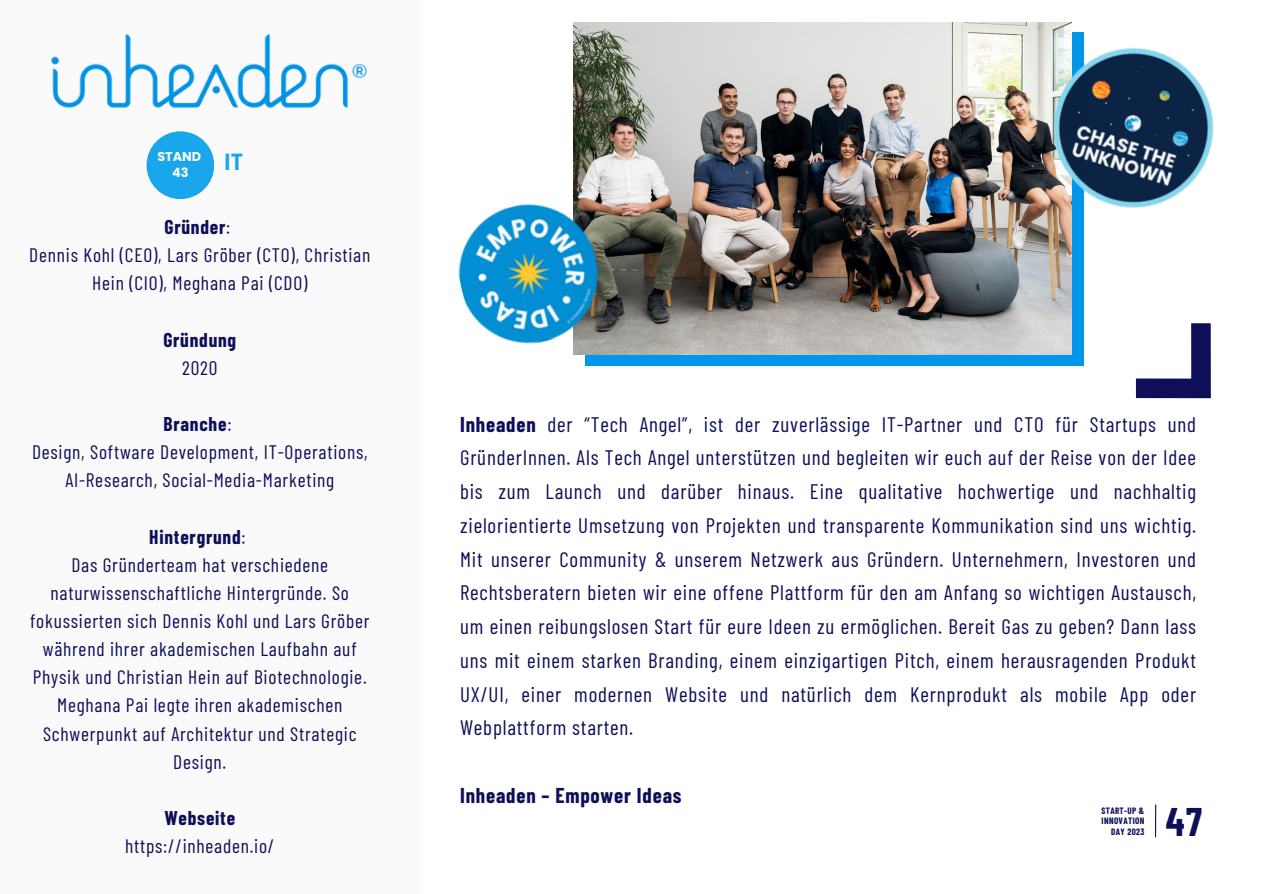
<style>
.page{position:relative;width:1263px;height:894px;background:#fff}
.page>*{position:absolute;margin:0;border:0;box-sizing:border-box;transform-origin:0 0}
.t1{font:700 39px "Barlow Condensed";color:#0e0e59}
.t2{font:21px/33.8px "Barlow Condensed";letter-spacing:.04em;color:#0e0e59;text-align:justify}
.t3{font:700 21px "Barlow Condensed";letter-spacing:.04em;color:#0e0e59}
.t4{font:700 21px "Cooper Hewitt";color:#19a6eb}
.t5{font:19.5px/28px "Barlow Condensed";letter-spacing:.04em;color:#0e0e59;text-align:center}
.t6{font:700 19.5px "Barlow Condensed";letter-spacing:.04em;color:#0e0e59}
.t7{font:700 12.9px "Poppins";color:#fafafa}
.t8{font:700 9px "Barlow Condensed";letter-spacing:.04em;color:#0e0e59}
.s1{font-weight:400}
.s2{font-weight:700}
</style>
<div class="page">
<div style="left:586px;top:32px;width:498px;height:334px;background:#0096ec"></div>
<div style="left:0;top:1px;width:421px;height:892px;background:#fafafa"></div>
<img style="left:50px;top:34px;width:317px;height:131px">
<img style="left:574px;top:23px;width:498px;height:331px">
<img style="left:458px;top:191px;width:153px;height:166px">
<img style="left:982px;top:22px;width:232px;height:256px">
<svg style="left:1135px;top:323px;width:76px;height:76px"></svg>
<hr style="left:1155px;top:804px;width:1px;height:32px;background:#0e0e59">
<div style="left:147px;top:131px;width:67px;height:68px;background:#19a6eb;border-radius:50%"></div>
<p class="t7" style="left:157px;top:147px;width:45px">STAND</p>
<p class="t7" style="left:172px;top:164px;width:18px">43</p>
<p class="t4" style="left:224px;top:154px;width:20px">IT</p>
<p class="t6" style="left:165px;top:214px;width:67px">Gründer<span class="s1">:</span></p>
<p class="t5" style="left:29px;top:240px;width:342px">Dennis Kohl (CEO), Lars Gröber (CTO), Christian<br>Hein (CIO), Meghana Pai (CDO)</p>
<p class="t6" style="left:163px;top:327px;width:74px">Gründung</p>
<p class="t5" style="left:182px;top:353px;width:37px">2020</p>
<p class="t6" style="left:163px;top:411px;width:70px">Branche<span class="s1">:</span></p>
<p class="t5" style="left:32px;top:437px;width:337px">Design, Software Development, IT-Operations,<br>AI-Research, Social-Media-Marketing</p>
<p class="t6" style="left:149px;top:524px;width:98px">Hintergrund<span class="s1">:</span></p>
<p class="t5" style="left:30px;top:549px;width:341px">Das Gründerteam hat verschiedene naturwissenschaftliche Hintergründe. So fokussierten sich Dennis Kohl und Lars Gröber während ihrer akademischen Laufbahn auf Physik und Christian Hein auf Biotechnologie.<br>Meghana Pai legte ihren akademischen Schwerpunkt auf Architektur und Strategic Design.</p>
<p class="t6" style="left:164px;top:805px;width:72px">Webseite</p>
<p class="t5" style="left:125px;top:831px;width:151px">https://inheaden.io/</p>
<p class="t2" style="left:460px;top:406px;width:737px"><span class="s2">Inheaden</span> der “Tech Angel”, ist der zuverlässige IT-Partner und CTO für Startups und GründerInnen. Als Tech Angel unterstützen und begleiten wir euch auf der Reise von der Idee bis zum Launch und darüber hinaus. Eine qualitative hochwertige und nachhaltig zielorientierte Umsetzung von Projekten und transparente Kommunikation sind uns wichtig.<br>Mit unserer Community &amp; unserem Netzwerk aus Gründern. Unternehmern, Investoren und Rechtsberatern bieten wir eine offene Plattform für den am Anfang so wichtigen Austausch, um einen reibungslosen Start für eure Ideen zu ermöglichen. Bereit Gas zu geben? Dann lass uns mit einem starken Branding, einem einzigartigen Pitch, einem herausragenden Produkt UX/UI, einer modernen Website und natürlich dem Kernprodukt als mobile App oder Webplattform starten.</p>
<p class="t3" style="left:460px;top:781px;width:223px">Inheaden – Empower Ideas</p>
<p class="t8" style="left:1101px;top:804px;width:44px">START-UP &amp;</p>
<p class="t8" style="left:1102px;top:815px;width:44px">INNOVATION</p>
<p class="t8" style="left:1111px;top:825px;width:35px">DAY 2023</p>
<p class="t1" style="left:1166px;top:796px;width:38px">47</p>
</div>
